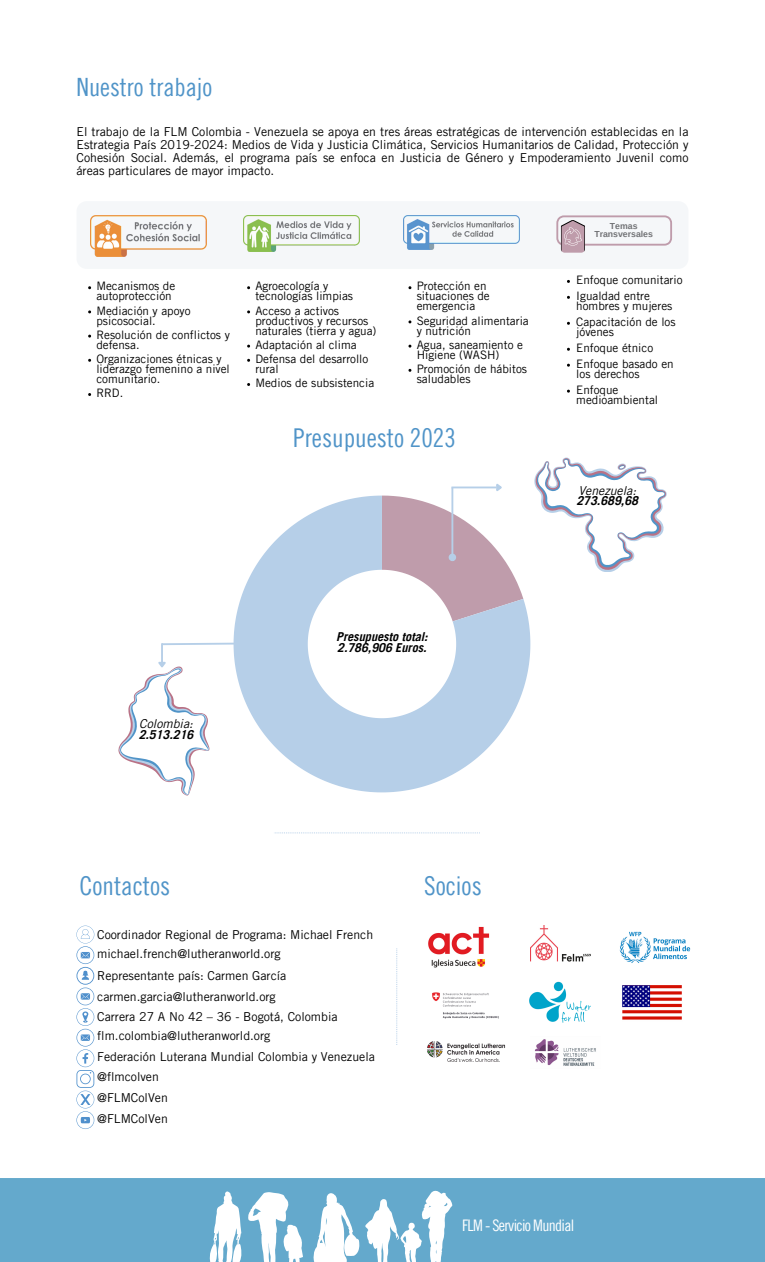
<style>
.page{position:relative;width:765px;height:1262px;background:#fff}
.page>*{position:absolute;margin:0;border:0;box-sizing:border-box;transform-origin:0 0}
.t1{font:26px "Trade Gothic LT Pro Cn 18";color:#5094c8}
.t2{font:25.25px "Trade Gothic LT Pro Cn 18";color:#5094c8}
.t3{font:16px "Trade Gothic LT Pro Cn 18";letter-spacing:-.045em;color:#fff}
.t4{font:12.25px/13.1px "Trade Gothic LT Pro";color:#000;text-align:justify}
.t5{font:italic 12.25px/10.2px "Trade Gothic LT Pro";color:#000}
.t6{font:italic 700 12.25px/10.2px "Trade Gothic LT Pro";color:#000}
.t7{font:11.75px/10px "Trade Gothic LT Pro";color:#000}
.t8{font:700 8.75px/8.8px "Arimo";color:#727376;text-align:center}
.s1{font-weight:700}
</style>
<div class="page">
<div style="left:77px;top:201px;width:612px;height:68px;background:#f5f7f9;border-radius:10px"></div>
<img style="left:243px;top:215px;width:116px;height:37px">
<img style="left:404px;top:215px;width:116px;height:34px">
<img style="left:90px;top:215px;width:116px;height:41px">
<svg style="left:556px;top:215px;width:116px;height:38px"></svg>
<img style="left:428px;top:926px;width:62px;height:42px">
<img style="left:427px;top:1041px;width:79px;height:21px">
<img style="left:530px;top:926px;width:61px;height:36px">
<img style="left:432px;top:992px;width:67px;height:27px">
<img style="left:529px;top:982px;width:61px;height:40px">
<img style="left:622px;top:985px;width:60px;height:35px">
<img style="left:619px;top:931px;width:72px;height:32px">
<svg style="left:77px;top:926px;width:17px;height:203px"></svg>
<svg style="left:396px;top:948px;width:1px;height:97px"></svg>
<svg style="left:234px;top:496px;width:296px;height:296px;fill:#b6cfe8"></svg>
<div style="left:0;top:1178px;width:765px;height:83px;background:#64a9cc"></div>
<svg style="left:209px;top:1191px;width:94px;height:70px"></svg>
<svg style="left:313px;top:1190px;width:139px;height:71px"></svg>
<div style="left:248px;top:770px;width:51px;height:31px;background:#fff"></div>
<div style="left:266px;top:639px;width:8px;height:8px;border:2px solid #b6cfe8;border-radius:50%"></div>
<svg style="left:274px;top:832px;width:206px;height:1px"></svg>
<svg style="left:382px;top:484px;width:141px;height:137px"></svg>
<svg style="left:118px;top:640px;width:155px;height:156px"></svg>
<svg style="left:534px;top:458px;width:133px;height:114px"></svg>
<img style="left:534px;top:1039px;width:62px;height:27px">
<p class="t2" style="left:77px;top:77px;width:137px">Nuestro trabajo</p>
<p class="t4" style="left:77px;top:126px;width:613px">El trabajo de la FLM Colombia - Venezuela se apoya en tres áreas estratégicas de intervención establecidas en la Estrategia País 2019-2024: Medios de Vida y Justicia Climática, Servicios Humanitarios de Calidad, Protección y Cohesión Social. Además, el programa país se enfoca en Justicia de Género y Empoderamiento Juvenil como áreas particulares de mayor impacto.</p>
<p class="t7" style="left:96px;top:283px;width:80px">Mecanismos de autoprotección</p>
<p class="t7" style="left:96px;top:307px;width:96px">Mediación y apoyo psicosocial.</p>
<p class="t7" style="left:96px;top:331px;width:135px">Resolución de conflictos y defensa.</p>
<p class="t7" style="left:96px;top:355px;width:135px">Organizaciones étnicas y liderazgo femenino a nivel comunitario.</p>
<p class="t7" style="left:96px;top:390px;width:28px">RRD.</p>
<p class="t7" style="left:255px;top:283px;width:99px">Agroecología y tecnologías limpias</p>
<p class="t7" style="left:255px;top:307px;width:123px">Acceso a activos productivos y recursos naturales (tierra y agua)</p>
<p class="t7" style="left:255px;top:341px;width:103px">Adaptación al clima</p>
<p class="t7" style="left:255px;top:355px;width:115px">Defensa del desarrollo rural</p>
<p class="t7" style="left:255px;top:380px;width:120px">Medios de subsistencia</p>
<p class="t7" style="left:417px;top:283px;width:75px">Protección en situaciones de emergencia</p>
<p class="t7" style="left:417px;top:317px;width:114px">Seguridad alimentaria y nutrición</p>
<p class="t7" style="left:417px;top:341px;width:108px">Agua, saneamiento e<br>Higiene (WASH)</p>
<p class="t7" style="left:417px;top:365px;width:112px">Promoción de hábitos saludables</p>
<p class="t1" style="left:293px;top:428px;width:164px">Presupuesto 2023</p>
<p class="t8" style="left:594px;top:221px;width:60px">Temas<br>Transversales</p>
<p class="t7" style="left:576px;top:276px;width:108px">Enfoque comunitario</p>
<p class="t7" style="left:576px;top:292px;width:98px">Igualdad entre hombres y mujeres</p>
<p class="t7" style="left:576px;top:318px;width:101px">Capacitación de los jóvenes</p>
<p class="t7" style="left:576px;top:344px;width:79px">Enfoque étnico</p>
<p class="t7" style="left:576px;top:360px;width:99px">Enfoque basado en los derechos</p>
<p class="t7" style="left:576px;top:386px;width:83px">Enfoque medioambiental</p>
<p class="t5" style="left:576px;top:487px;width:63px">Venezuela:<br><span class="s1">273.689,68</span></p>
<p class="t5" style="left:139px;top:720px;width:56px">Colombia:<br><span class="s1">2.513.216</span></p>
<p class="t6" style="left:336px;top:633px;width:93px">Presupuesto total:<br>2.786,906 Euros.</p>
<p class="t1" style="left:79px;top:877px;width:92px">Contactos</p>
<p class="t1" style="left:424px;top:877px;width:59px">Socios</p>
<p class="t4" style="left:97px;top:929px;width:278px">Coordinador Regional de Programa: Michael French</p>
<p class="t4" style="left:97px;top:948px;width:185px">michael.french@lutheranworld.org</p>
<p class="t4" style="left:97px;top:970px;width:191px">Representante país: Carmen García</p>
<p class="t4" style="left:97px;top:991px;width:180px">carmen.garcia@lutheranworld.org</p>
<p class="t4" style="left:97px;top:1012px;width:242px">Carrera 27 A No 42 – 36 - Bogotá, Colombia</p>
<p class="t4" style="left:97px;top:1031px;width:175px">flm.colombia@lutheranworld.org</p>
<p class="t4" style="left:97px;top:1051px;width:279px">Federación Luterana Mundial Colombia y Venezuela</p>
<p class="t4" style="left:97px;top:1072px;width:63px">@flmcolven</p>
<p class="t4" style="left:97px;top:1092px;width:72px">@FLMColVen</p>
<p class="t4" style="left:97px;top:1113px;width:72px">@FLMColVen</p>
<p class="t3" style="left:462px;top:1219px;width:114px">FLM - Servicio Mundial</p>
</div>
